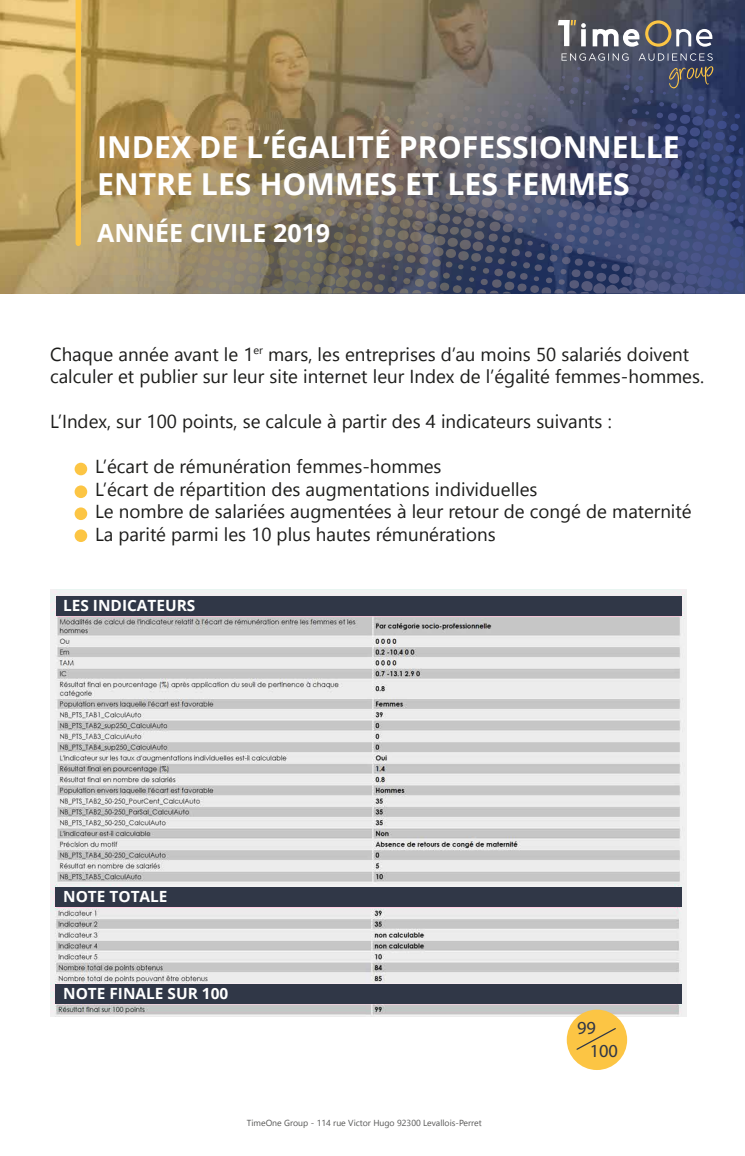
<style>
.page{position:relative;width:745px;height:1156px;background:#fff}
.page>*{position:absolute;margin:0;border:0;box-sizing:border-box;transform-origin:0 0}
.t1{font:700 30.25px/36.2px "Open Sans";color:#fff}
.t2{font:700 25px "Open Sans";color:#fff}
.t3{font:18.75px "Segoe UI Emoji";color:#1d1d1b}
.t4{font:18.38px/23.4px "Myriad Pro";color:#303747}
.t5{font:700 15.38px "Open Sans";color:#fff}
.t6{font:8.75px "Segoe UI Emoji";color:#575756}
</style>
<div class="page">
<img style="left:0;top:0;width:745px;height:293px">
<svg style="left:645px;top:20px;width:67px;height:27px"></svg>
<svg style="left:592px;top:29px;width:47px;height:18px"></svg>
<svg style="left:558px;top:20px;width:28px;height:26px"></svg>
<svg style="left:109px;top:53px;width:634px;height:241px"></svg>
<svg style="left:76px;top:0;width:5px;height:246px"></svg>
<div style="left:75px;top:463px;width:12px;height:12px;background:#fcc544;border-radius:50%"></div>
<div style="left:75px;top:485px;width:12px;height:13px;background:#fcc544;border-radius:50%"></div>
<div style="left:75px;top:507px;width:12px;height:13px;background:#fcc544;border-radius:50%"></div>
<div style="left:75px;top:529px;width:12px;height:13px;background:#fcc544;border-radius:50%"></div>
<img style="left:50px;top:589px;width:636px;height:427px">
<div style="left:566px;top:1009px;width:61px;height:61px;background:#fcc544;border-radius:50%"></div>
<svg style="left:576px;top:1028px;width:40px;height:22px"></svg>
<div style="left:57px;top:596px;width:624px;height:20px;background:#303747"></div>
<div style="left:55px;top:887px;width:626px;height:20px;background:#303747"></div>
<div style="left:55px;top:983px;width:626px;height:20px;background:#303747"></div>
<h1 class="t1" style="left:97px;top:129px;width:584px">INDEX DE L’ÉGALITÉ PROFESSIONNELLE<br>ENTRE LES HOMMES ET LES FEMMES</h1>
<h2 class="t2" style="left:97px;top:216px;width:234px">ANNÉE CIVILE 2019</h2>
<p class="t3" style="left:183px;top:342px;width:46px">❖ ■▼ ●</p>
<p class="t3" style="left:300px;top:342px;width:73px">▲ ● ▲ ■▼</p>
<p class="t3" style="left:465px;top:342px;width:67px">◆ □■▲</p>
<p class="t3" style="left:614px;top:342px;width:77px">▲ □❖ ■▼</p>
<p class="t3" style="left:68px;top:365px;width:30px">● ◆●</p>
<p class="t3" style="left:128px;top:365px;width:50px">▼ ◆ ●</p>
<p class="t3" style="left:203px;top:365px;width:224px">▲◆ ●◆ ▲▼ ■▼ ■▼ ●◆ ■</p>
<p class="t3" style="left:485px;top:365px;width:56px">● ●▼</p>
<p class="t3" style="left:67px;top:410px;width:69px">■ ▲◆</p>
<p class="t3" style="left:193px;top:410px;width:59px">□ ■▼▲ ▲</p>
<p class="t3" style="left:284px;top:410px;width:54px">● ◆● →</p>
<p class="t3" style="left:369px;top:410px;width:88px">▼ ▲ ✔ ■</p>
<p class="t3" style="left:490px;top:410px;width:114px">▼ ◆▲ ▲◆❖ ■▼▲</p>
<p class="t3" style="left:259px;top:455px;width:34px">▼□■</p>
<p class="t3" style="left:223px;top:477px;width:45px">▼▼□■</p>
<p class="t3" style="left:363px;top:477px;width:176px">■▼▼□■▲ ■ ❖ ◆●●▲</p>
<p class="t3" style="left:347px;top:500px;width:91px">■▼ ▲ → ●◆</p>
<p class="t3" style="left:464px;top:500px;width:29px">▼□◆</p>
<p class="t3" style="left:638px;top:500px;width:45px">▼ ■▼</p>
<p class="t3" style="left:288px;top:522px;width:25px">●◆▲</p>
<p class="t3" style="left:336px;top:522px;width:36px">◆▼ ▲</p>
<p class="t3" style="left:455px;top:522px;width:42px">▼ □■▲</p>
<p class="t5" style="left:63px;top:594px;width:134px">LES INDICATEURS</p>
<p class="t5" style="left:63px;top:885px;width:106px">NOTE TOTALE</p>
<p class="t5" style="left:63px;top:982px;width:167px">NOTE FINALE SUR 100</p>
<p class="t6" style="left:272px;top:1117px;width:32px">■ □◆</p>
<p class="t6" style="left:360px;top:1117px;width:36px">▼□ ★◆ □</p>
<p class="t6" style="left:406px;top:1117px;width:50px">✓ ❖ ●●□▲</p>
<p class="t4" style="left:589px;top:1016px;width:30px;text-indent:-13px">99<br>100</p>
</div>
